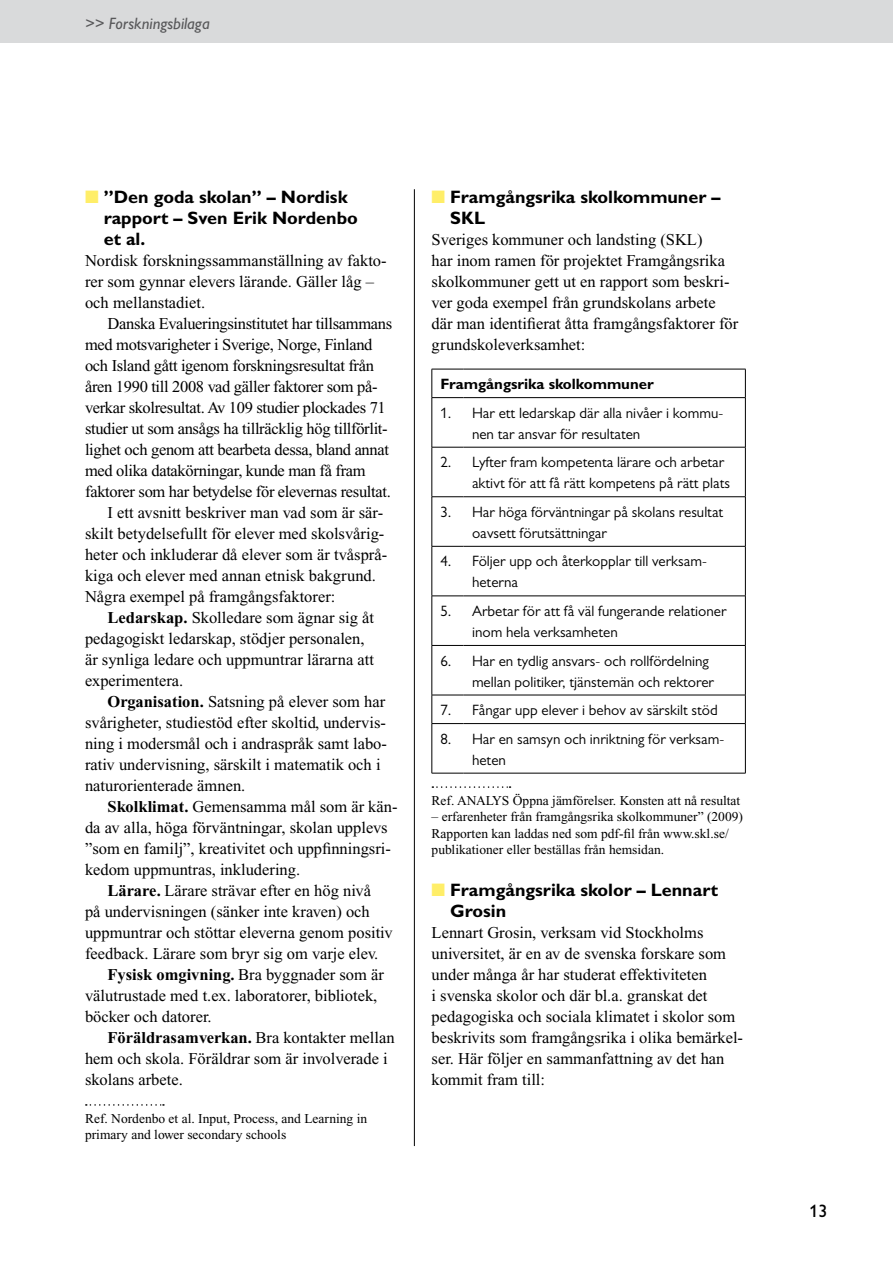
<style>
.page{position:relative;width:893px;height:1263px;background:#fff}
.page>*{position:absolute;margin:0;border:0;box-sizing:border-box;transform-origin:0 0}
.t1{font:700 18px/21px "Gill Sans";color:#000}
.t2{font:18px "Gill Alt One";color:#000}
.t3{font:16.5px/21px "Times New Roman";color:#000}
.t4{font:16.5px "Times New Roman";letter-spacing:-.02em;color:#000}
.t5{font:700 16.5px "Times New Roman";color:#000}
.t6{font:italic 16.5px "Gill Sans";color:#58585a}
.t7{font:15px/21px "Gill Alt One";color:#000}
.t8{font:700 15px "Gill Sans";color:#000}
.t9{font:13.5px/16.5px "Times New Roman";color:#000}
.s1{color:#ffee68}
.s2{font-weight:700}
.s3{font-weight:400}
</style>
<div class="page">
<div style="left:0;top:0;width:893px;height:43px;background:#d9dadb"></div>
<hr style="left:414px;top:189px;width:1px;height:957px;background:#000">
<svg style="left:86px;top:1104px;width:78px;height:2px"></svg>
<svg style="left:432px;top:786px;width:78px;height:2px"></svg>
<hr style="left:432px;top:369px;width:32px;height:1px;background:#000">
<svg style="left:432px;top:369px;width:1px;height:28px"></svg>
<hr style="left:464px;top:369px;width:282px;height:1px;background:#000">
<svg style="left:745px;top:369px;width:1px;height:28px"></svg>
<hr style="left:432px;top:397px;width:32px;height:1px;background:#000">
<hr style="left:432px;top:398px;width:1px;height:49px;background:#000">
<hr style="left:464px;top:397px;width:282px;height:1px;background:#000">
<hr style="left:745px;top:398px;width:1px;height:49px;background:#000">
<hr style="left:432px;top:447px;width:32px;height:1px;background:#000">
<hr style="left:432px;top:447px;width:1px;height:49px;background:#000">
<hr style="left:464px;top:447px;width:282px;height:1px;background:#000">
<hr style="left:745px;top:447px;width:1px;height:49px;background:#000">
<hr style="left:432px;top:496px;width:32px;height:1px;background:#000">
<hr style="left:432px;top:497px;width:1px;height:49px;background:#000">
<hr style="left:464px;top:496px;width:282px;height:1px;background:#000">
<hr style="left:745px;top:497px;width:1px;height:49px;background:#000">
<hr style="left:432px;top:546px;width:32px;height:1px;background:#000">
<hr style="left:432px;top:546px;width:1px;height:50px;background:#000">
<hr style="left:464px;top:546px;width:282px;height:1px;background:#000">
<hr style="left:745px;top:546px;width:1px;height:50px;background:#000">
<hr style="left:432px;top:596px;width:32px;height:1px;background:#000">
<hr style="left:432px;top:596px;width:1px;height:49px;background:#000">
<hr style="left:464px;top:596px;width:282px;height:1px;background:#000">
<hr style="left:745px;top:596px;width:1px;height:49px;background:#000">
<hr style="left:432px;top:645px;width:32px;height:1px;background:#000">
<hr style="left:432px;top:646px;width:1px;height:49px;background:#000">
<hr style="left:464px;top:645px;width:282px;height:1px;background:#000">
<hr style="left:745px;top:646px;width:1px;height:49px;background:#000">
<hr style="left:432px;top:695px;width:32px;height:1px;background:#000">
<svg style="left:432px;top:695px;width:1px;height:28px"></svg>
<hr style="left:464px;top:695px;width:282px;height:1px;background:#000">
<svg style="left:745px;top:695px;width:1px;height:28px"></svg>
<hr style="left:432px;top:723px;width:32px;height:1px;background:#000">
<hr style="left:432px;top:724px;width:1px;height:49px;background:#000">
<hr style="left:464px;top:723px;width:282px;height:1px;background:#000">
<hr style="left:745px;top:724px;width:1px;height:49px;background:#000">
<hr style="left:432px;top:773px;width:32px;height:1px;background:#000">
<hr style="left:464px;top:773px;width:282px;height:1px;background:#000">
<p class="t6" style="left:85px;top:14px;width:126px">&gt;&gt; Forskningsbilaga</p>
<p class="t1" style="left:104px;top:186px;width:256px;text-indent:-19px"><span class="s1">■</span> ”Den goda skolan” – Nordisk rapport – Sven Erik Nordenbo et al.</p>
<p class="t3" style="left:85px;top:250px;width:303px">Nordisk forskningssammanställning av fakto&shy;rer som gynnar elevers lärande. Gäller låg – och mellanstadiet.</p>
<p class="t4" style="left:108px;top:315px;width:286px">Danska Evalueringsinstitutet har tillsammans</p>
<p class="t4" style="left:85px;top:336px;width:289px">med motsvarigheter i Sverige, Norge, Finland</p>
<p class="t4" style="left:85px;top:357px;width:290px">och Island gått igenom forskningsresultat från</p>
<p class="t4" style="left:85px;top:378px;width:294px">åren 1990 till 2008 vad gäller faktorer som på-</p>
<p class="t4" style="left:85px;top:399px;width:302px">verkar skolresultat. Av 109 studier plockades 71</p>
<p class="t4" style="left:85px;top:420px;width:304px">studier ut som ansågs ha tillräcklig hög tillförlit-</p>
<p class="t4" style="left:85px;top:441px;width:306px">lighet och genom att bearbeta dessa, bland annat</p>
<p class="t4" style="left:85px;top:462px;width:282px">med olika datakörningar, kunde man få fram</p>
<p class="t4" style="left:85px;top:483px;width:307px">faktorer som har betydelse för elevernas resultat.</p>
<p class="t3" style="left:108px;top:502px;width:277px">I ett avsnitt beskriver man vad som är sär-</p>
<p class="t3" style="left:85px;top:523px;width:301px">skilt betydelsefullt för elever med skolsvårig-</p>
<p class="t3" style="left:85px;top:544px;width:304px">heter och inkluderar då elever som är tvåsprå-</p>
<p class="t3" style="left:85px;top:565px;width:292px">kiga och elever med annan etnisk bakgrund.</p>
<p class="t3" style="left:85px;top:586px;width:252px">Några exempel på framgångsfaktorer:</p>
<p class="t3" style="left:108px;top:607px;width:268px"><span class="s2">Ledarskap.</span> Skolledare som ägnar sig åt</p>
<p class="t3" style="left:85px;top:628px;width:281px">pedagogiskt ledarskap, stödjer personalen,</p>
<p class="t3" style="left:85px;top:649px;width:290px">är synliga ledare och uppmuntrar lärarna att</p>
<p class="t3" style="left:85px;top:670px;width:100px">experimentera.</p>
<p class="t3" style="left:108px;top:691px;width:279px"><span class="s2">Organisation.</span> Satsning på elever som har</p>
<p class="t3" style="left:85px;top:712px;width:302px">svårigheter, studiestöd efter skoltid, undervis-</p>
<p class="t3" style="left:85px;top:733px;width:303px">ning i modersmål och i andraspråk samt labo-</p>
<p class="t3" style="left:85px;top:754px;width:297px">rativ undervisning, särskilt i matematik och i</p>
<p class="t3" style="left:85px;top:775px;width:162px">naturorienterade ämnen.</p>
<p class="t3" style="left:108px;top:796px;width:291px"><span class="s2">Skolklimat.</span> Gemensamma mål som är kän-</p>
<p class="t3" style="left:85px;top:817px;width:304px">da av alla, höga förväntningar, skolan upplevs</p>
<p class="t3" style="left:85px;top:838px;width:307px">”som en familj”, kreativitet och uppfinningsri-</p>
<p class="t3" style="left:85px;top:859px;width:217px">kedom uppmuntras, inkludering.</p>
<p class="t3" style="left:108px;top:880px;width:265px"><span class="s2">Lärare.</span> Lärare strävar efter en hög nivå</p>
<p class="t3" style="left:85px;top:901px;width:286px">på undervisningen (sänker inte kraven) och</p>
<p class="t3" style="left:85px;top:922px;width:309px">uppmuntrar och stöttar eleverna genom positiv</p>
<p class="t3" style="left:85px;top:943px;width:295px">feedback. Lärare som bryr sig om varje elev.</p>
<p class="t3" style="left:108px;top:964px;width:278px"><span class="s2">Fysisk omgivning.</span> Bra byggnader som är</p>
<p class="t3" style="left:85px;top:985px;width:294px">välutrustade med t.ex. laboratorer, bibliotek,</p>
<p class="t3" style="left:85px;top:1006px;width:128px">böcker och datorer.</p>
<p class="t5" style="left:108px;top:1029px;width:289px">Föräldrasamverkan. <span class="s3">Bra kontakter mellan</span></p>
<p class="t3" style="left:85px;top:1048px;width:304px">hem och skola. Föräldrar som är involverade i</p>
<p class="t3" style="left:85px;top:1069px;width:99px">skolans arbete.</p>
<p class="t9" style="left:85px;top:1110px;width:284px">Ref. Nordenbo et al. Input, Process, and Learning in primary and lower secondary schools</p>
<p class="t1" style="left:450px;top:186px;width:272px;text-indent:-19px"><span class="s1">■</span> Framgångsrika skolkommuner –<br>SKL</p>
<p class="t3" style="left:432px;top:229px;width:308px">Sveriges kommuner och landsting (SKL)<br>har inom ramen för projektet Framgångsrika skolkommuner gett ut en rapport som beskri&shy;ver goda exempel från grundskolans arbete där man identifierat åtta framgångsfaktorer för grundskoleverksamhet:</p>
<p class="t8" style="left:440px;top:375px;width:215px">Framgångsrika skolkommuner</p>
<p class="t7" style="left:472px;top:402px;width:253px;text-indent:-32px">1. Har ett ledarskap där alla nivåer i kommu&shy;nen tar ansvar för resultaten</p>
<p class="t7" style="left:472px;top:452px;width:259px;text-indent:-32px">2. Lyfter fram kompetenta lärare och arbetar aktivt för att få rätt kompetens på rätt plats</p>
<p class="t7" style="left:472px;top:501px;width:253px;text-indent:-32px">3. Har höga förväntningar på skolans resultat oavsett förutsättningar</p>
<p class="t7" style="left:472px;top:551px;width:235px;text-indent:-32px">4. Följer upp och återkopplar till verksam&shy;heterna</p>
<p class="t7" style="left:472px;top:600px;width:256px;text-indent:-32px">5. Arbetar för att få väl fungerande relationer inom hela verksamheten</p>
<p class="t7" style="left:472px;top:650px;width:244px;text-indent:-32px">6. Har en tydlig ansvars- och rollfördelning mellan politiker, tjänstemän och rektorer</p>
<p class="t7" style="left:440px;top:699px;width:279px">7. Fångar upp elever i behov av särskilt stöd</p>
<p class="t7" style="left:472px;top:728px;width:254px;text-indent:-32px">8. Har en samsyn och inriktning för verksam&shy;heten</p>
<p class="t9" style="left:432px;top:792px;width:310px">Ref. ANALYS Öppna jämförelser. Konsten att nå resultat</p>
<p class="t9" style="left:432px;top:809px;width:313px">– erfarenheter från framgångsrika skolkommuner” (2009)<br>Rapporten kan laddas ned som pdf-fil från www.skl.se/ publikationer eller beställas från hemsidan.</p>
<p class="t1" style="left:450px;top:880px;width:269px;text-indent:-19px"><span class="s1">■</span> Framgångsrika skolor – Lennart<br>Grosin</p>
<p class="t3" style="left:432px;top:922px;width:313px">Lennart Grosin, verksam vid Stockholms universitet, är en av de svenska forskare som under många år har studerat effektiviteten<br>i svenska skolor och där bl.a. granskat det pedagogiska och sociala klimatet i skolor som beskrivits som framgångsrika i olika bemärkel&shy;ser. Här följer en sammanfattning av det han kommit fram till:</p>
<p class="t2" style="left:810px;top:1200px;width:19px">13</p>
</div>
